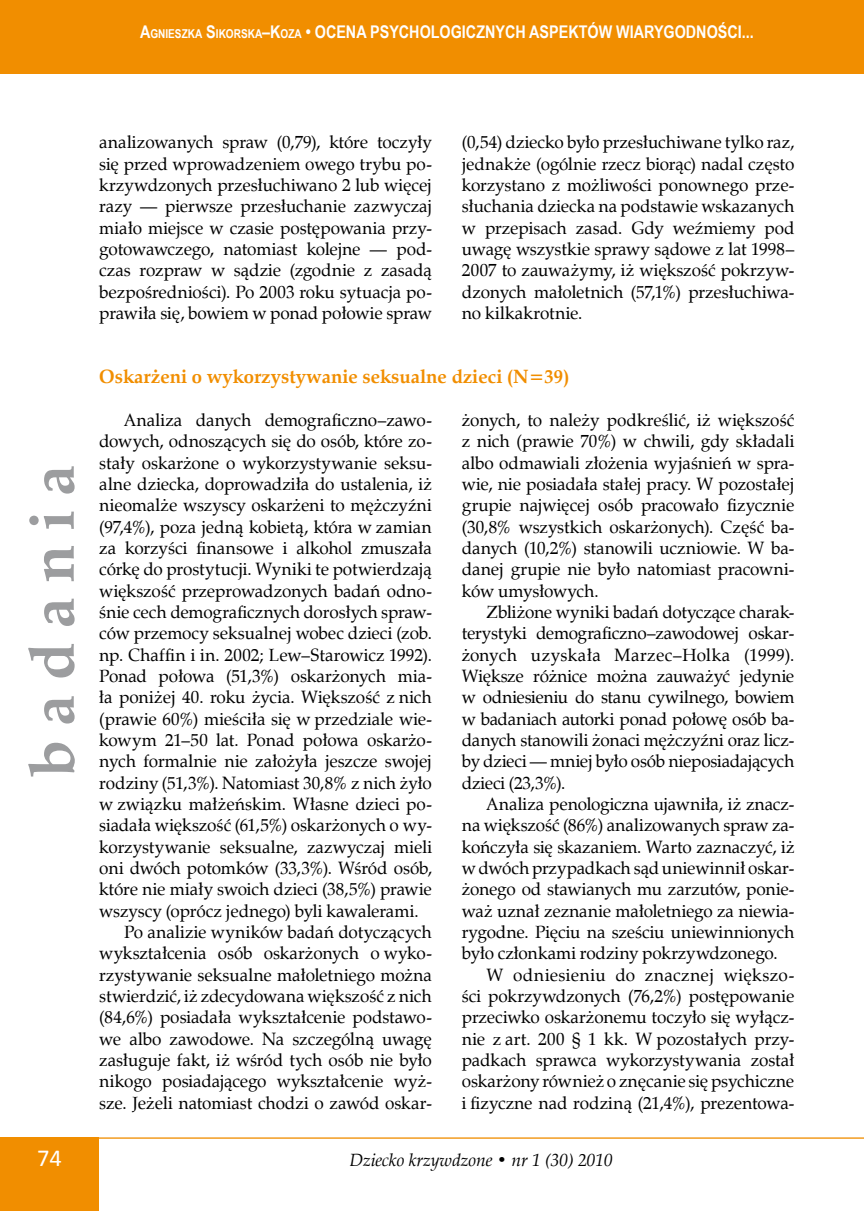
<style>
.page{position:relative;width:864px;height:1211px;background:#fff}
.page>*{position:absolute;margin:0;border:0;box-sizing:border-box;transform-origin:0 0}
.t1{font:700 63px "Zapf Calligr EU";color:#9c9d9f}
.t2{font:24.5px "Calibri";color:#fff}
.t3{font:700 19.25px "Zapf Calligr EU";color:#f18e00}
.t4{font:17.5px/21.3px "Zapf Calligr EU";letter-spacing:-.005em;color:#000;text-align:justify}
.t5{font:700 17.5px "Arial Narrow";color:#fff}
.t6{font:17.5px "Zapf Calligr EU";letter-spacing:.02em;color:#000}
.t7{font:italic 17.5px "Zapf Calligr EU";color:#000}
.s1{font-size:12.25px}
.s2{font-style:inherit}
</style>
<div class="page">
<div style="left:0;top:1137px;width:98px;height:73px;background:#f18e00"></div>
<div style="left:0;top:0;width:863px;height:74px;background:#f18e00"></div>
<hr style="left:74px;top:1137px;width:789px;height:1px;background:#f18e00">
<hr style="left:863px;top:0;width:1px;height:74px;background:#f18e00">
<p class="t5" style="left:140px;top:19px;width:615px">A<span class="s1">GNIESZKA</span> <span class="s2">S</span><span class="s1">IKORSKA</span><span class="s2">–K</span><span class="s1">OZA</span> • OCENA PSYCHOLOGICZNYCH ASPEKTÓW WIARYGODNOŚCI...</p>
<h1 class="t1" style="left:13px;top:776px;width:313px;rotate:-90deg">b a d a n i a</h1>
<p class="t4" style="left:99px;top:132px;width:334px">analizowanych spraw (0,79), które toczyły się przed wprowadzeniem owego trybu po&shy;krzywdzonych przesłuchiwano 2 lub więcej razy — pierwsze przesłuchanie zazwyczaj miało miejsce w czasie postępowania przy&shy;gotowawczego, natomiast kolejne — pod&shy;czas rozpraw w sądzie (zgodnie z zasadą bezpośredniości). Po 2003 roku sytuacja po&shy;prawiła się, bowiem w ponad połowie spraw</p>
<p class="t4" style="left:461px;top:132px;width:334px">(0,54) dziecko było przesłuchiwane tylko raz, jednakże (ogólnie rzecz biorąc) nadal często korzystano z możliwości ponownego prze&shy;słuchania dziecka na podstawie wskazanych w przepisach zasad. Gdy weźmiemy pod uwagę wszystkie sprawy sądowe z lat 1998– 2007 to zauważymy, iż większość pokrzyw&shy;dzonych małoletnich (57,1%) przesłuchiwa&shy;no kilkakrotnie.</p>
<p class="t3" style="left:99px;top:364px;width:471px">Oskarżeni o wykorzystywanie seksualne dzieci (N=39)</p>
<p class="t4" style="left:124px;top:409px;width:309px">Analiza danych demograficzno–zawo-</p>
<p class="t4" style="left:99px;top:431px;width:334px">dowych, odnoszących się do osób, które zo-</p>
<p class="t4" style="left:99px;top:452px;width:334px">stały oskarżone o wykorzystywanie seksu-</p>
<p class="t4" style="left:99px;top:473px;width:334px">alne dziecka, doprowadziła do ustalenia, iż</p>
<p class="t4" style="left:99px;top:495px;width:334px">nieomalże wszyscy oskarżeni to mężczyźni</p>
<p class="t4" style="left:99px;top:516px;width:334px">(97,4%), poza jedną kobietą, która w zamian</p>
<p class="t4" style="left:99px;top:537px;width:334px">za korzyści finansowe i alkohol zmuszała</p>
<p class="t4" style="left:99px;top:559px;width:334px">córkę do prostytucji. Wyniki te potwierdzają</p>
<p class="t4" style="left:99px;top:580px;width:334px">większość przeprowadzonych badań odno-</p>
<p class="t4" style="left:99px;top:601px;width:334px">śnie cech demograficznych dorosłych spraw-</p>
<p class="t4" style="left:99px;top:623px;width:334px">ców przemocy seksualnej wobec dzieci (zob.</p>
<p class="t4" style="left:99px;top:644px;width:334px">np. Chaffin i in. 2002; Lew–Starowicz 1992).</p>
<p class="t4" style="left:99px;top:665px;width:334px">Ponad połowa (51,3%) oskarżonych mia-</p>
<p class="t4" style="left:99px;top:687px;width:334px">ła poniżej 40. roku życia. Większość z nich</p>
<p class="t4" style="left:99px;top:708px;width:334px">(prawie 60%) mieściła się w przedziale wie-</p>
<p class="t4" style="left:99px;top:729px;width:334px">kowym 21–50 lat. Ponad połowa oskarżo-</p>
<p class="t4" style="left:99px;top:751px;width:334px">nych formalnie nie założyła jeszcze swojej</p>
<p class="t4" style="left:99px;top:772px;width:334px">rodziny (51,3%). Natomiast 30,8% z nich żyło</p>
<p class="t4" style="left:99px;top:793px;width:334px">w związku małżeńskim. Własne dzieci po-</p>
<p class="t4" style="left:99px;top:815px;width:334px">siadała większość (61,5%) oskarżonych o wy-</p>
<p class="t4" style="left:99px;top:836px;width:334px">korzystywanie seksualne, zazwyczaj mieli</p>
<p class="t4" style="left:99px;top:857px;width:334px">oni dwóch potomków (33,3%). Wśród osób,</p>
<p class="t4" style="left:99px;top:879px;width:334px">które nie miały swoich dzieci (38,5%) prawie</p>
<p class="t4" style="left:99px;top:900px;width:321px">wszyscy (oprócz jednego) byli kawalerami.</p>
<p class="t4" style="left:124px;top:921px;width:309px">Po analizie wyników badań dotyczących</p>
<p class="t4" style="left:99px;top:943px;width:334px">wykształcenia osób oskarżonych o wyko-</p>
<p class="t4" style="left:99px;top:964px;width:334px">rzystywanie seksualne małoletniego można</p>
<p class="t4" style="left:99px;top:985px;width:334px">stwierdzić, iż zdecydowana większość z nich</p>
<p class="t4" style="left:99px;top:1007px;width:334px">(84,6%) posiadała wykształcenie podstawo-</p>
<p class="t4" style="left:99px;top:1028px;width:334px">we albo zawodowe. Na szczególną uwagę</p>
<p class="t4" style="left:99px;top:1049px;width:334px">zasługuje fakt, iż wśród tych osób nie było</p>
<p class="t4" style="left:99px;top:1071px;width:334px">nikogo posiadającego wykształcenie wyż-</p>
<p class="t4" style="left:99px;top:1092px;width:334px">sze. Jeżeli natomiast chodzi o zawód oskar-</p>
<p class="t4" style="left:461px;top:409px;width:334px">żonych, to należy podkreślić, iż większość z nich (prawie 70%) w chwili, gdy składali albo odmawiali złożenia wyjaśnień w spra&shy;wie, nie posiadała stałej pracy. W pozostałej grupie najwięcej osób pracowało fizycznie (30,8% wszystkich oskarżonych). Część ba&shy;danych (10,2%) stanowili uczniowie. W ba&shy;danej grupie nie było natomiast pracowni&shy;ków umysłowych.</p>
<p class="t4" style="left:461px;top:601px;width:334px;text-indent:25px">Zbliżone wyniki badań dotyczące charak&shy;terystyki demograficzno–zawodowej oskar&shy;żonych uzyskała Marzec–Holka (1999).<br>Większe różnice można zauważyć jedynie w odniesieniu do stanu cywilnego, bowiem w badaniach autorki ponad połowę osób ba&shy;danych stanowili żonaci mężczyźni oraz licz&shy;by dzieci — mniej było osób nieposiadających dzieci (23,3%).</p>
<p class="t4" style="left:486px;top:793px;width:309px">Analiza penologiczna ujawniła, iż znacz-</p>
<p class="t4" style="left:461px;top:815px;width:334px">na większość (86%) analizowanych spraw za-</p>
<p class="t4" style="left:461px;top:836px;width:334px">kończyła się skazaniem. Warto zaznaczyć, iż</p>
<p class="t4" style="left:461px;top:857px;width:334px">w dwóch przypadkach sąd uniewinnił oskar-</p>
<p class="t4" style="left:461px;top:879px;width:334px">żonego od stawianych mu zarzutów, ponie-</p>
<p class="t4" style="left:461px;top:900px;width:334px">waż uznał zeznanie małoletniego za niewia-</p>
<p class="t4" style="left:461px;top:921px;width:334px">rygodne. Pięciu na sześciu uniewinnionych</p>
<p class="t4" style="left:461px;top:943px;width:317px">było członkami rodziny pokrzywdzonego.</p>
<p class="t6" style="left:486px;top:963px;width:309px">W odniesieniu do znacznej większo-</p>
<p class="t4" style="left:461px;top:985px;width:334px">ści pokrzywdzonych (76,2%) postępowanie</p>
<p class="t4" style="left:461px;top:1007px;width:334px">przeciwko oskarżonemu toczyło się wyłącz-</p>
<p class="t4" style="left:461px;top:1028px;width:334px">nie z art. 200 § 1 kk. W pozostałych przy-</p>
<p class="t4" style="left:461px;top:1049px;width:334px">padkach sprawca wykorzystywania został</p>
<p class="t4" style="left:461px;top:1071px;width:334px">oskarżony również o znęcanie się psychiczne</p>
<p class="t4" style="left:461px;top:1092px;width:334px">i fizyczne nad rodziną (21,4%), prezentowa-</p>
<h2 class="t2" style="left:37px;top:1142px;width:26px">74</h2>
<p class="t7" style="left:349px;top:1149px;width:265px">Dziecko krzywdzone • nr 1 (30) 2010</p>
</div>
